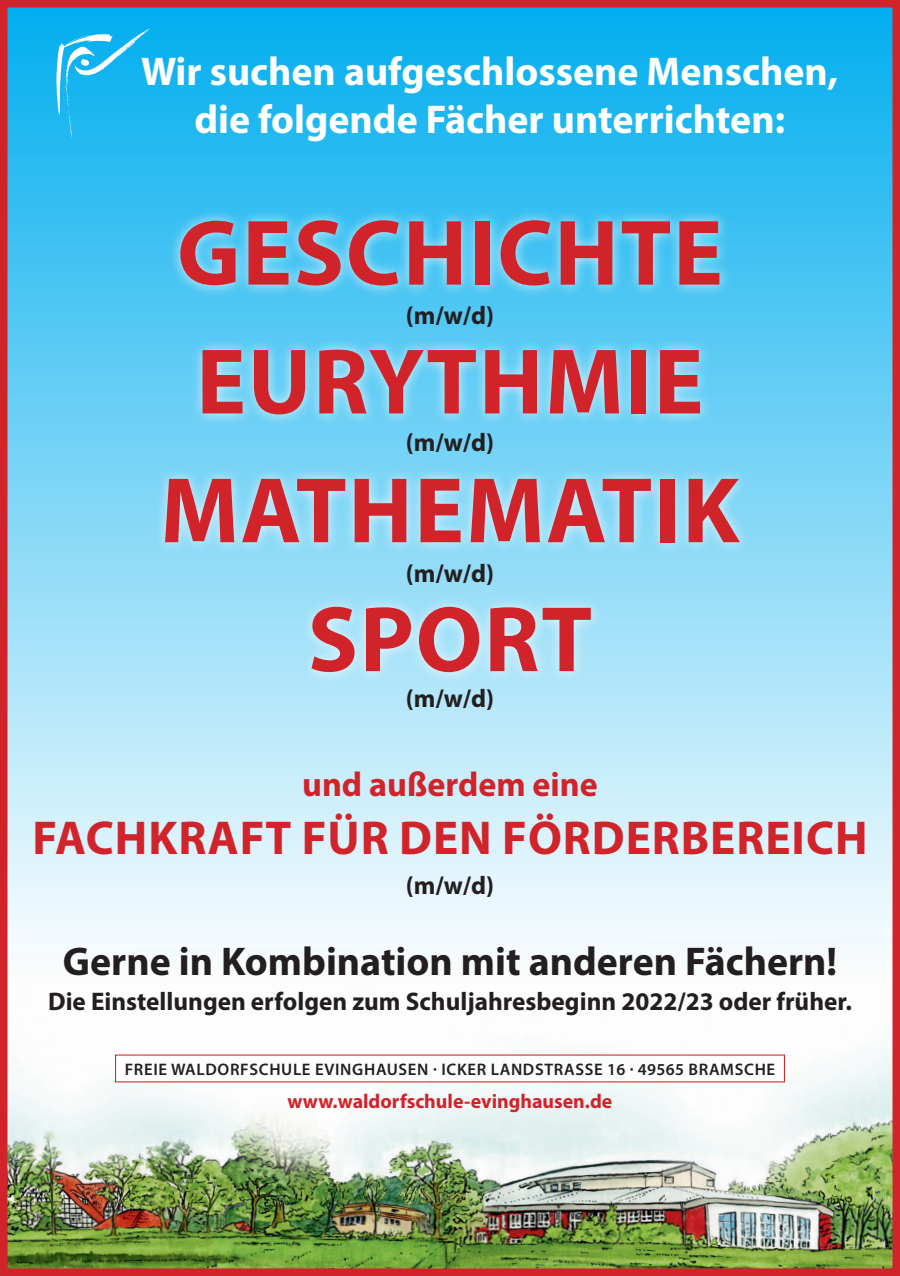
<style>
.page{position:relative;width:900px;height:1276px;background:#fff}
.page>*{position:absolute;margin:0;border:0;box-sizing:border-box;transform-origin:0 0}
.t1{font:700 94px/128.8px "Myriad Pro";letter-spacing:.02em;color:#d1232a;text-align:center}
.t2{font:700 47.75px "Myriad Pro";letter-spacing:.02em;color:#d1232a}
.t3{font:700 40.25px/48.2px "Myriad Pro";color:#fff;text-align:center}
.t4{font:700 40.25px "Myriad Pro";color:#231f20}
.t5{font:700 34.5px "Myriad Pro";color:#d1232a}
.t6{font:700 25.5px "Myriad Pro";color:#231f20}
.t7{font:700 20px "Myriad Pro";color:#d1232a}
.t8{font:600 16.75px "Myriad Pro";letter-spacing:.04em;color:#231f20}
</style>
<div class="page">
<div style="left:0;top:0;width:900px;height:978px;background:linear-gradient(to bottom,#00adef,#fdfefe)"></div>
<img style="left:9px;top:937px;width:882px;height:330px">
<div style="left:116px;top:1055px;width:668px;height:27px;background:#fff"></div>
<svg style="left:56px;top:28px;width:96px;height:109px;background:#2dbbf1"></svg>
<div style="left:153px;top:208px;width:598px;height:477px;background:#fff;opacity:.75"></div>
<div style="left:0;top:0;width:900px;height:1276px;border:8px solid #d1232a"></div>
<h3 class="t3" style="left:141px;top:46px;width:698px">Wir suchen aufgeschlossene Menschen, die folgende Fächer unterrichten:</h3>
<h1 class="t1" style="left:160px;top:185px;width:581px">Geschichte<br>Eurythmie<br>Mathematik<br>Sport</h1>
<p class="t6" style="left:406px;top:299px;width:90px">(m/w/d)</p>
<p class="t6" style="left:406px;top:425px;width:90px">(m/w/d)</p>
<p class="t6" style="left:406px;top:556px;width:90px">(m/w/d)</p>
<p class="t6" style="left:406px;top:681px;width:90px">(m/w/d)</p>
<h3 class="t5" style="left:302px;top:762px;width:297px">und außerdem eine</h3>
<h2 class="t2" style="left:32px;top:807px;width:837px">Fachkraft für den Förderbereich</h2>
<p class="t6" style="left:406px;top:868px;width:90px">(m/w/d)</p>
<h3 class="t4" style="left:63px;top:935px;width:776px">Gerne in Kombination mit anderen Fächern!</h3>
<p class="t6" style="left:48px;top:985px;width:805px">Die Einstellungen erfolgen zum Schuljahresbeginn 2022/23 oder früher.</p>
<p class="t8" style="left:125px;top:1058px;width:652px">FREIE WALDORFSCHULE EVINGHAUSEN · ICKER LANDSTRASSE 16 · 49565 BRAMSCHE</p>
<p class="t7" style="left:288px;top:1088px;width:326px">www.waldorfschule-evinghausen.de</p>
</div>
